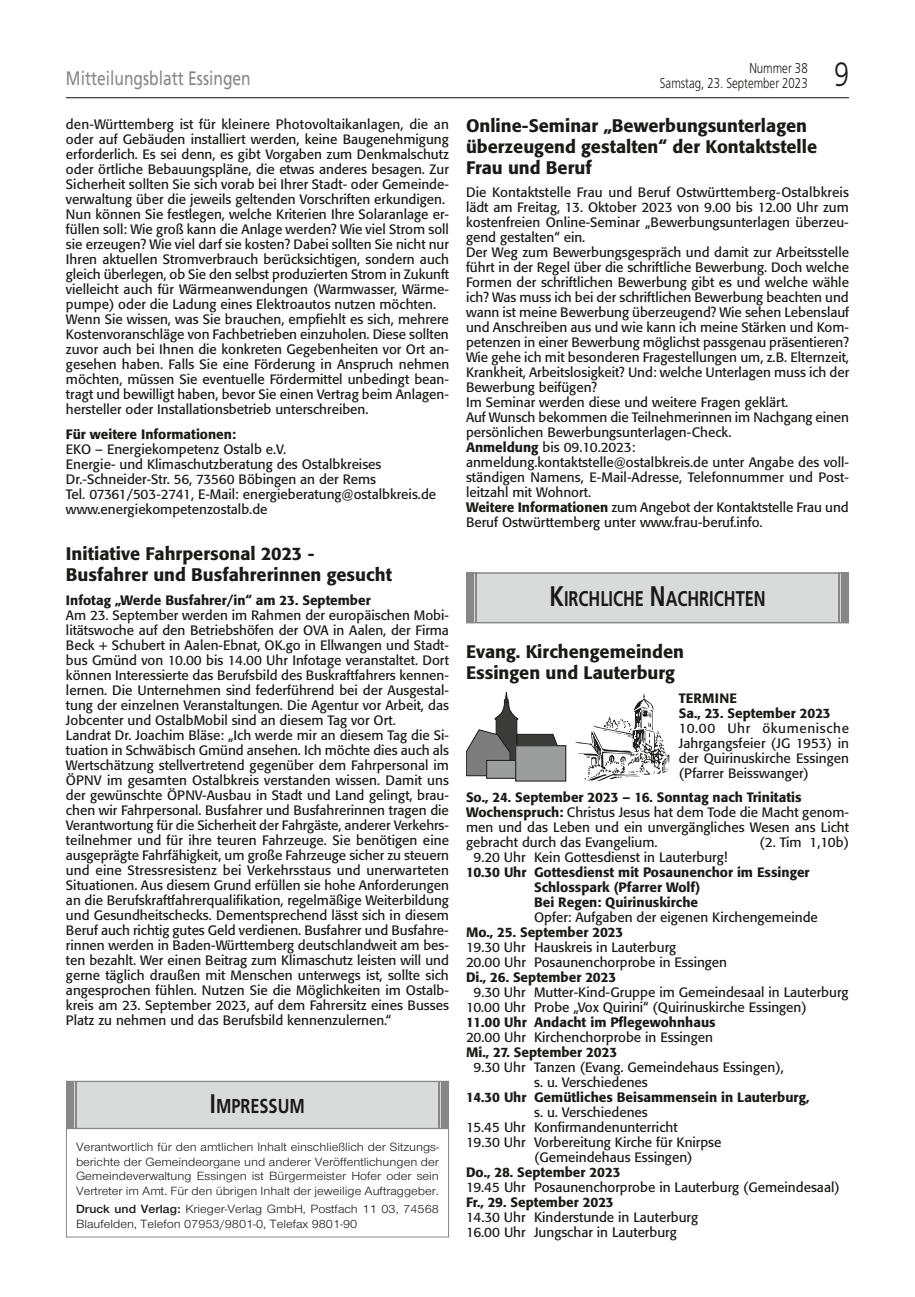
<style>
.page{position:relative;width:915px;height:1297px;background:#fff}
.page>*{position:absolute;margin:0;border:0;box-sizing:border-box;transform-origin:0 0}
.t1{font:300 33.75px "Frutiger";color:#1a1a18;scale:.8 1}
.t2{font:700 21.3px "Frutiger";color:#1a1a18;scale:.77 1}
.t3{font:700 20.1px "Frutiger";color:#1a1a18;scale:.81 1}
.t4{font:19.5px "Frutiger";color:#868786;scale:.8 1}
.t5{font:500 18px/21px "Formata";color:#1a1a18}
.t6{font:300 14.25px "Frutiger";color:#1a1a18;scale:.8 1}
.t7{font:13.5px/15px "Formata";color:#1a1a18}
.t8{font:500 13.5px/15px "Formata";color:#1a1a18}
.t9{font:12.3px/14.5px "Nimbus Sans Novus T";color:#1a1a18;text-align:justify;scale:1.05 1}
.s1{font-size:26.85px}
.s2{font-weight:600}
.s3{font-weight:500}
.s4{font-size:28.35px}
</style>
<div class="page">
<hr style="left:66px;top:97px;width:782px;height:1px;background:#1a1a18">
<div style="left:467px;top:574px;width:380px;height:48px;background:#d9dada"></div>
<div style="left:466px;top:572px;width:382px;height:51px;border:2px solid #868786"></div>
<div style="left:841px;top:572px;width:7px;height:51px;background:#868786"></div>
<hr style="left:837px;top:572px;width:2px;height:51px;background:#868786">
<div style="left:466px;top:572px;width:7px;height:51px;background:#868786"></div>
<hr style="left:475px;top:572px;width:1px;height:51px;background:#868786">
<div style="left:486px;top:760px;width:29px;height:18px;background:#9c9d9d"></div>
<div style="left:486px;top:760px;width:30px;height:19px;border:1px solid #1a1a18"></div>
<div style="left:515px;top:746px;width:50px;height:35px;background:#9c9d9d"></div>
<div style="left:515px;top:745px;width:51px;height:36px;border:1px solid #1a1a18"></div>
<svg style="left:466px;top:692px;width:95px;height:84px"></svg>
<svg style="left:575px;top:693px;width:94px;height:88px"></svg>
<div style="left:66px;top:1123px;width:383px;height:114px;border:1px solid #868786"></div>
<div style="left:67px;top:1081px;width:381px;height:47px;background:#d9dada"></div>
<div style="left:66px;top:1081px;width:382px;height:48px;border:1px solid #868786"></div>
<div style="left:441px;top:1081px;width:8px;height:47px;background:#868786"></div>
<hr style="left:438px;top:1081px;width:2px;height:47px;background:#868786">
<div style="left:66px;top:1081px;width:7px;height:47px;background:#868786"></div>
<hr style="left:75px;top:1081px;width:1px;height:47px;background:#868786">
<p class="t6" style="left:749px;top:60px;width:74px">Nummer 38</p>
<h3 class="t4" style="left:66px;top:66px;width:232px">Mitteilungsblatt Essingen</h3>
<p class="t6" style="left:659px;top:75px;width:186px">Samstag, 23. September 2023</p>
<h1 class="t1" style="left:833px;top:55px;width:20px">9</h1>
<p class="t7" style="left:66px;top:116px;width:384px">den-Württemberg ist für kleinere Photovoltaikanlagen, die an oder auf Gebäuden installiert werden, keine Baugenehmigung erforderlich. Es sei denn, es gibt Vorgaben zum Denkmalschutz oder örtliche Bebauungspläne, die etwas anderes besagen. Zur Sicherheit sollten Sie sich vorab bei Ihrer Stadt- oder Gemeinde&shy;verwaltung über die jeweils geltenden Vorschriften erkundigen.<br>Nun können Sie festlegen, welche Kriterien Ihre Solaranlage er&shy;füllen soll: Wie groß kann die Anlage werden? Wie viel Strom soll sie erzeugen? Wie viel darf sie kosten? Dabei sollten Sie nicht nur Ihren aktuellen Stromverbrauch berücksichtigen, sondern auch gleich überlegen, ob Sie den selbst produzierten Strom in Zukunft vielleicht auch für Wärmeanwendungen (Warmwasser, Wärme&shy;pumpe) oder die Ladung eines Elektroautos nutzen möchten.<br>Wenn Sie wissen, was Sie brauchen, empfiehlt es sich, mehrere Kostenvoranschläge von Fachbetrieben einzuholen. Diese sollten zuvor auch bei Ihnen die konkreten Gegebenheiten vor Ort an&shy;gesehen haben. Falls Sie eine Förderung in Anspruch nehmen möchten, müssen Sie eventuelle Fördermittel unbedingt bean&shy;tragt und bewilligt haben, bevor Sie einen Vertrag beim Anlagen&shy;hersteller oder Installationsbetrieb unterschreiben.</p>
<p class="t8" style="left:66px;top:426px;width:171px">Für weitere Informationen:</p>
<p class="t7" style="left:66px;top:441px;width:371px">EKO – Energiekompetenz Ostalb e.V.<br>Energie- und Klimaschutzberatung des Ostalbkreises Dr.-Schneider-Str. 56, 73560 Böbingen an der Rems<br>Tel. 07361/503-2741, E-Mail: energieberatung@ostalbkreis.de www.energiekompetenzostalb.de</p>
<h3 class="t5" style="left:66px;top:543px;width:327px">Initiative Fahrpersonal 2023 -<br>Busfahrer und Busfahrerinnen gesucht</h3>
<p class="t8" style="left:66px;top:592px;width:306px">Infotag „Werde Busfahrer/in“ am 23. September</p>
<p class="t7" style="left:66px;top:607px;width:384px">Am 23. September werden im Rahmen der europäischen Mobi&shy;litätswoche auf den Betriebshöfen der OVA in Aalen, der Firma Beck + Schubert in Aalen-Ebnat, OK.go in Ellwangen und Stadt&shy;bus Gmünd von 10.00 bis 14.00 Uhr Infotage veranstaltet. Dort können Interessierte das Berufsbild des Buskraftfahrers kennen&shy;lernen. Die Unternehmen sind federführend bei der Ausgestal&shy;tung der einzelnen Veranstaltungen. Die Agentur vor Arbeit, das Jobcenter und OstalbMobil sind an diesem Tag vor Ort.<br>Landrat Dr. Joachim Bläse: „Ich werde mir an diesem Tag die Si&shy;tuation in Schwäbisch Gmünd ansehen. Ich möchte dies auch als Wertschätzung stellvertretend gegenüber dem Fahrpersonal im ÖPNV im gesamten Ostalbkreis verstanden wissen. Damit uns der gewünschte ÖPNV-Ausbau in Stadt und Land gelingt, brau&shy;chen wir Fahrpersonal. Busfahrer und Busfahrerinnen tragen die Verantwortung für die Sicherheit der Fahrgäste, anderer Verkehrs&shy;teilnehmer und für ihre teuren Fahrzeuge. Sie benötigen eine ausgeprägte Fahrfähigkeit, um große Fahrzeuge sicher zu steuern und eine Stressresistenz bei Verkehrsstaus und unerwarteten Situationen. Aus diesem Grund erfüllen sie hohe Anforderungen an die Berufskraftfahrerqualifikation, regelmäßige Weiterbildung und Gesundheitschecks. Dementsprechend lässt sich in diesem Beruf auch richtig gutes Geld verdienen. Busfahrer und Busfahre&shy;rinnen werden in Baden-Württemberg deutschlandweit am bes&shy;ten bezahlt. Wer einen Beitrag zum Klimaschutz leisten will und gerne täglich draußen mit Menschen unterwegs ist, sollte sich angesprochen fühlen. Nutzen Sie die Möglichkeiten im Ostalb&shy;kreis am 23. September 2023, auf dem Fahrersitz eines Busses Platz zu nehmen und das Berufsbild kennenzulernen.“</p>
<h3 class="t3" style="left:210px;top:1094px;width:119px"><span class="s1">I</span>MPRESSUM</h3>
<p class="t9" style="left:76px;top:1139px;width:347px">Verantwortlich für den amtlichen Inhalt einschließlich der Sitzungs&shy;berichte der Gemeindeorgane und anderer Veröffentlichungen der Gemeindeverwaltung Essingen ist Bürgermeister Hofer oder sein Vertreter im Amt. Für den übrigen Inhalt der jeweilige Auftraggeber.</p>
<p class="t9" style="left:76px;top:1202px;width:347px"><span class="s2">Druck und Verlag:</span> Krieger-Verlag GmbH, Postfach 11 03, 74568<br>Blaufelden, Telefon 07953/9801-0, Telefax 9801-90</p>
<h3 class="t5" style="left:466px;top:115px;width:352px">Online-Seminar „Bewerbungsunterlagen überzeugend gestalten“ der Kontaktstelle<br>Frau und Beruf</h3>
<p class="t7" style="left:466px;top:185px;width:384px">Die Kontaktstelle Frau und Beruf Ostwürttemberg-Ostalbkreis lädt am Freitag, 13. Oktober 2023 von 9.00 bis 12.00 Uhr zum kostenfreien Online-Seminar „Bewerbungsunterlagen überzeu&shy;gend gestalten“ ein.<br>Der Weg zum Bewerbungsgespräch und damit zur Arbeitsstelle führt in der Regel über die schriftliche Bewerbung. Doch welche Formen der schriftlichen Bewerbung gibt es und welche wähle ich? Was muss ich bei der schriftlichen Bewerbung beachten und wann ist meine Bewerbung überzeugend? Wie sehen Lebenslauf und Anschreiben aus und wie kann ich meine Stärken und Kom&shy;petenzen in einer Bewerbung möglichst passgenau präsentieren?<br>Wie gehe ich mit besonderen Fragestellungen um, z.B. Elternzeit, Krankheit, Arbeitslosigkeit? Und: welche Unterlagen muss ich der Bewerbung beifügen?<br>Im Seminar werden diese und weitere Fragen geklärt.<br>Auf Wunsch bekommen die Teilnehmerinnen im Nachgang einen persönlichen Bewerbungsunterlagen-Check.<br><span class="s3">Anmeldung</span> bis 09.10.2023: anmeldung.kontaktstelle@ostalbkreis.de unter Angabe des voll&shy;ständigen Namens, E-Mail-Adresse, Telefonnummer und Post&shy;leitzahl mit Wohnort.<br><span class="s3">Weitere Informationen</span> zum Angebot der Kontaktstelle Frau und Beruf Ostwürttemberg unter www.frau-beruf.info.</p>
<h2 class="t2" style="left:549px;top:586px;width:282px"><span class="s4">K</span>IRCHLICHE <span class="s4">N</span>ACHRICHTEN</h2>
<h3 class="t5" style="left:466px;top:641px;width:219px">Evang. Kirchengemeinden<br>Essingen und Lauterburg</h3>
<p class="t8" style="left:678px;top:691px;width:153px">TERMINE<br>Sa., 23. September 2023</p>
<p class="t7" style="left:678px;top:721px;width:172px;text-align:justify">10.00 Uhr ökumenische Jahrgangsfeier (JG 1953) in der Quirinuskirche Essingen (Pfarrer Beisswanger)</p>
<p class="t7" style="left:466px;top:790px;width:384px"><span class="s3">So., 24. September 2023 – 16. Sonntag nach Trinitatis Wochenspruch:</span> Christus Jesus hat dem Tode die Macht genom&shy;men und das Leben und ein unvergängliches Wesen ans Licht gebracht durch das Evangelium.</p>
<p class="t7" style="left:759px;top:835px;width:91px">(2. Tim 1,10b)</p>
<p class="t7" style="left:473px;top:850px;width:255px">9.20 Uhr Kein Gottesdienst in Lauterburg!</p>
<p class="t8" style="left:534px;top:865px;width:277px;text-indent:-68px">10.30 Uhr Gottesdienst mit Posaunenchor im Essinger<br>Schlosspark (Pfarrer Wolf)<br>Bei Regen: Quirinuskirche</p>
<p class="t7" style="left:534px;top:910px;width:285px">Opfer: Aufgaben der eigenen Kirchengemeinde</p>
<p class="t8" style="left:466px;top:925px;width:159px">Mo., 25. September 2023</p>
<p class="t7" style="left:466px;top:940px;width:262px">19.30 Uhr Hauskreis in Lauterburg<br>20.00 Uhr Posaunenchorprobe in Essingen</p>
<p class="t8" style="left:466px;top:970px;width:152px">Di., 26. September 2023</p>
<p class="t7" style="left:466px;top:985px;width:384px;text-indent:7px">9.30 Uhr Mutter-Kind-Gruppe im Gemeindesaal in Lauterburg<br>10.00 Uhr Probe „Vox Quirini“ (Quirinuskirche Essingen)</p>
<p class="t8" style="left:466px;top:1015px;width:251px">11.00 Uhr Andacht im Pflegewohnhaus</p>
<p class="t7" style="left:466px;top:1030px;width:248px">20.00 Uhr Kirchenchorprobe in Essingen</p>
<p class="t8" style="left:466px;top:1045px;width:153px">Mi., 27. September 2023</p>
<p class="t7" style="left:534px;top:1060px;width:251px;text-indent:-61px">9.30 Uhr Tanzen (Evang. Gemeindehaus Essingen), s. u. Verschiedenes</p>
<p class="t8" style="left:466px;top:1090px;width:345px">14.30 Uhr Gemütliches Beisammensein in Lauterburg,</p>
<p class="t7" style="left:534px;top:1105px;width:115px">s. u. Verschiedenes</p>
<p class="t7" style="left:466px;top:1120px;width:213px">15.45 Uhr Konfirmandenunterricht</p>
<p class="t7" style="left:466px;top:1135px;width:257px">19.30 Uhr Vorbereitung Kirche für Knirpse</p>
<p class="t7" style="left:534px;top:1150px;width:160px">(Gemeindehaus Essingen)</p>
<p class="t8" style="left:466px;top:1165px;width:156px">Do., 28. September 2023</p>
<p class="t7" style="left:466px;top:1180px;width:375px">19.45 Uhr Posaunenchorprobe in Lauterburg (Gemeindesaal)</p>
<p class="t8" style="left:466px;top:1195px;width:149px">Fr., 29. September 2023</p>
<p class="t7" style="left:466px;top:1210px;width:233px">14.30 Uhr Kinderstunde in Lauterburg<br>16.00 Uhr Jungschar in Lauterburg</p>
</div>
